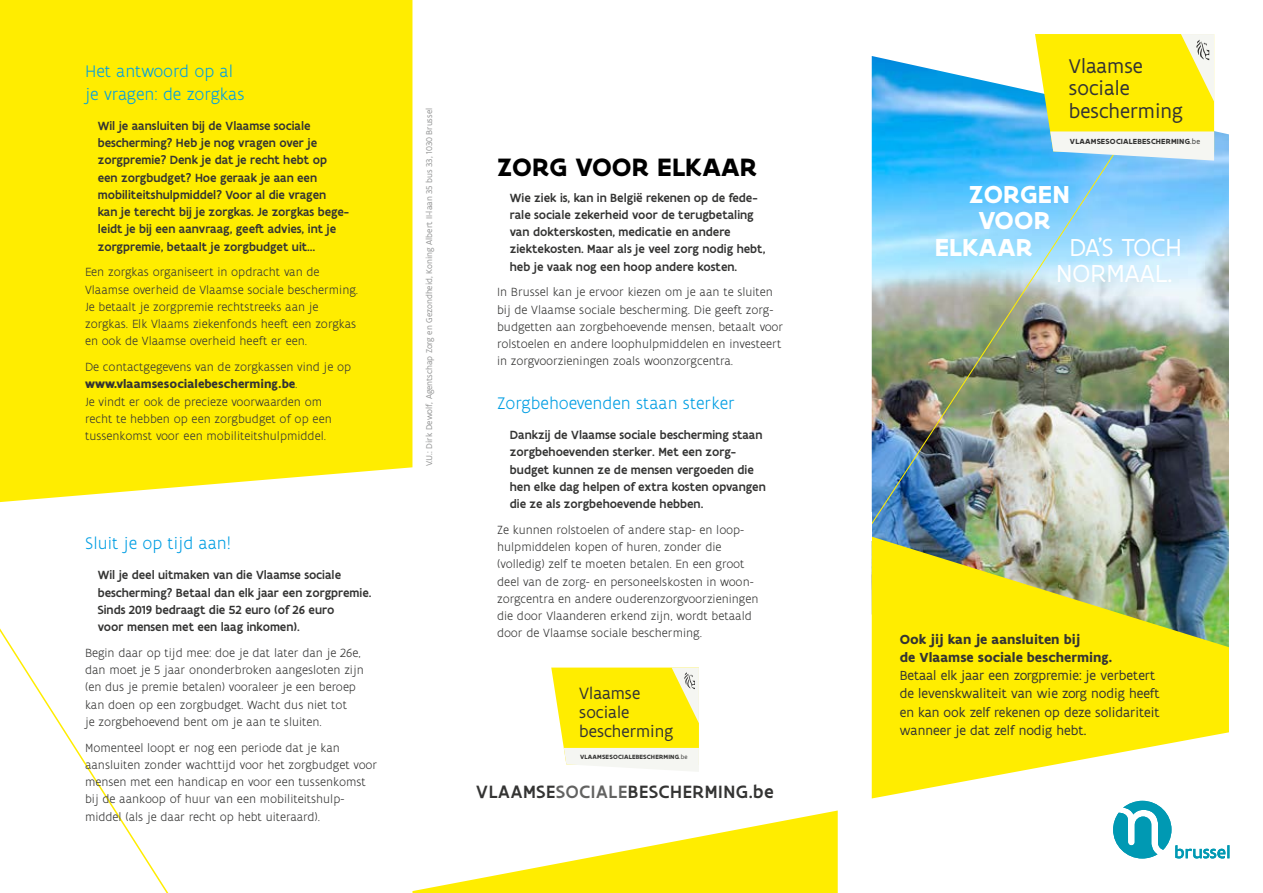
<style>
.page{position:relative;width:1263px;height:893px;background:#fff}
.page>*{position:absolute;margin:0;border:0;box-sizing:border-box;transform-origin:0 0}
.t1{font:700 27px "Flanders Art Sans";letter-spacing:.005em;color:#000}
.t2{font:26.4px/26.4px "Flanders Art Sans";letter-spacing:.005em;color:#fff;text-align:center}
.t3{font:700 26.4px "Flanders Art Sans";letter-spacing:.005em;color:#fff}
.t4{font:21.3px/22.5px "Flanders Art Sans";color:#343433}
.t5{font:500 19.05px "Flanders Art Sans";letter-spacing:.035em;color:#343433}
.t6{font:300 18px/22.5px "Flanders Art Sans";color:#009ee3}
.t7{font:17.55px/18.6px "Flanders Art Sans";color:#343433}
.t8{font:14.1px/18.1px "Flanders Art Sans";color:#343433}
.t9{font:700 14.1px/18.1px "Flanders Art Sans";color:#343433}
.t10{font:300 12.75px/17.2px "Flanders Art Sans";color:#343433}
.t11{font:500 12.75px/17.2px "Flanders Art Sans";color:#343433}
.t12{font:9px "Flanders Art Sans";color:#939494}
.t13{font:700 7.95px "Flanders Art Sans";letter-spacing:.025em;color:#343433}
.t14{font:700 6.6px "Flanders Art Sans";letter-spacing:.025em;color:#343433}
.s1{font-weight:700}
.s2{font-weight:400}
.s3{color:#626261}
</style>
<div class="page">
<svg style="left:412px;top:810px;width:426px;height:83px"></svg>
<svg style="left:0;top:628px;width:169px;height:265px"></svg>
<img style="left:872px;top:56px;width:357px;height:481px">
<img style="left:872px;top:537px;width:357px;height:261px">
<img style="left:871px;top:117px;width:267px;height:414px">
<div style="left:860px;top:512px;width:12px;height:28px;background:#fff"></div>
<div style="left:0;top:0;width:412px;height:503px;background:#ffed00"></div>
<svg style="left:1035px;top:34px;width:179px;height:127px"></svg>
<svg style="left:551px;top:668px;width:148px;height:104px"></svg>
<svg style="left:1113px;top:801px;width:116px;height:57px"></svg>
<h3 class="t6" style="left:85px;top:61px;width:161px">Het antwoord op al je vragen: de zorgkas</h3>
<p class="t11" style="left:98px;top:117px;width:253px">Wil je aansluiten bij de Vlaamse sociale bescherming? Heb je nog vragen over je zorgpremie? Denk je dat je recht hebt op een zorgbudget? Hoe geraak je aan een mobiliteitshulpmiddel? Voor al die vragen<br>kan je terecht bij je zorgkas. Je zorgkas bege&shy;leidt je bij een aanvraag, geeft advies, int je zorgpremie, betaalt je zorgbudget uit…</p>
<p class="t10" style="left:85px;top:264px;width:275px">Een zorgkas organiseert in opdracht van de Vlaamse overheid de Vlaamse sociale bescherming.<br>Je betaalt je zorgpremie rechtstreeks aan je zorgkas. Elk Vlaams ziekenfonds heeft een zorgkas en ook de Vlaamse overheid heeft er een.</p>
<p class="t10" style="left:85px;top:359px;width:268px">De contactgegevens van de zorgkassen vind je op <span class="s1">www.vlaamsesocialebescherming.be</span>.<br>Je vindt er ook de precieze voorwaarden om recht te hebben op een zorgbudget of op een tussenkomst voor een mobiliteitshulpmiddel.</p>
<h3 class="t6" style="left:85px;top:533px;width:147px">Sluit je op tijd aan!</h3>
<p class="t11" style="left:98px;top:567px;width:275px">Wil je deel uitmaken van die Vlaamse sociale bescherming? Betaal dan elk jaar een zorgpremie.<br>Sinds 2019 bedraagt die 52 euro (of 26 euro<br>voor mensen met een laag inkomen).</p>
<p class="t10" style="left:85px;top:644px;width:280px">Begin daar op tijd mee: doe je dat later dan je 26e, dan moet je 5 jaar ononderbroken aangesloten zijn (en dus je premie betalen) vooraleer je een beroep kan doen op een zorgbudget. Wacht dus niet tot<br>je zorgbehoevend bent om je aan te sluiten.</p>
<p class="t10" style="left:85px;top:739px;width:294px">Momenteel loopt er nog een periode dat je kan aansluiten zonder wachttijd voor het zorgbudget voor mensen met een handicap en voor een tussenkomst bij de aankoop of huur van een mobiliteitshulp&shy;middel (als je daar recht op hebt uiteraard).</p>
<p class="t12" style="left:423px;top:466px;width:360px;rotate:-90deg">V.U.: Dirk Dewolf, Agentschap Zorg en Gezondheid, Koning Albert II-laan 35 bus 33, 1030 Brussel</p>
<h1 class="t1" style="left:497px;top:150px;width:261px">ZORG VOOR ELKAAR</h1>
<p class="t11" style="left:510px;top:189px;width:257px">Wie ziek is, kan in België rekenen op de fede&shy;rale sociale zekerheid voor de terugbetaling van dokterskosten, medicatie en andere ziektekosten. Maar als je veel zorg nodig hebt, heb je vaak nog een hoop andere kosten.</p>
<p class="t10" style="left:497px;top:284px;width:288px">In Brussel kan je ervoor kiezen om je aan te sluiten bij de Vlaamse sociale bescherming. Die geeft zorg&shy;budgetten aan zorgbehoevende mensen, betaalt voor rolstoelen en andere loophulpmiddelen en investeert in zorgvoorzieningen zoals woonzorgcentra.</p>
<h3 class="t6" style="left:497px;top:392px;width:239px">Zorgbehoevenden staan sterker</h3>
<p class="t11" style="left:510px;top:426px;width:257px">Dankzij de Vlaamse sociale bescherming staan zorgbehoevenden sterker. Met een zorg&shy;budget kunnen ze de mensen vergoeden die hen elke dag helpen of extra kosten opvangen die ze als zorgbehoevende hebben.</p>
<p class="t10" style="left:497px;top:521px;width:263px">Ze kunnen rolstoelen of andere stap- en loop&shy;hulpmiddelen kopen of huren, zonder die (volledig) zelf te moeten betalen. En een groot deel van de zorg- en personeelskosten in woon&shy;zorgcentra en andere ouderenzorgvoorzieningen die door Vlaanderen erkend zijn, wordt betaald door de Vlaamse sociale bescherming.</p>
<h3 class="t7" style="left:579px;top:685px;width:95px">Vlaamse sociale bescherming</h3>
<p class="t14" style="left:580px;top:752px;width:109px">VLAAMSESOCIALEBESCHERMING<span class="s2">.be</span></p>
<h3 class="t5" style="left:476px;top:780px;width:299px">VLAAMSE<span class="s3">SOCIALE</span>BESCHERMING.be</h3>
<h3 class="t4" style="left:1069px;top:55px;width:116px">Vlaamse sociale bescherming</h3>
<p class="t13" style="left:1070px;top:137px;width:132px">VLAAMSESOCIALEBESCHERMING<span class="s2">.be</span></p>
<h2 class="t3" style="left:969px;top:178px;width:102px">ZORGEN</h2>
<h2 class="t3" style="left:978px;top:204px;width:73px">VOOR</h2>
<h2 class="t3" style="left:935px;top:231px;width:99px">ELKAAR</h2>
<h2 class="t2" style="left:1056px;top:234px;width:127px">DA’S TOCH<br>NORMAAL.</h2>
<p class="t9" style="left:900px;top:630px;width:214px">Ook jij kan je aansluiten bij<br>de Vlaamse sociale bescherming.</p>
<p class="t8" style="left:900px;top:667px;width:261px">Betaal elk jaar een zorgpremie: je verbetert de levenskwaliteit van wie zorg nodig heeft en kan ook zelf rekenen op deze solidariteit wanneer je dat zelf nodig hebt.</p>
</div>
